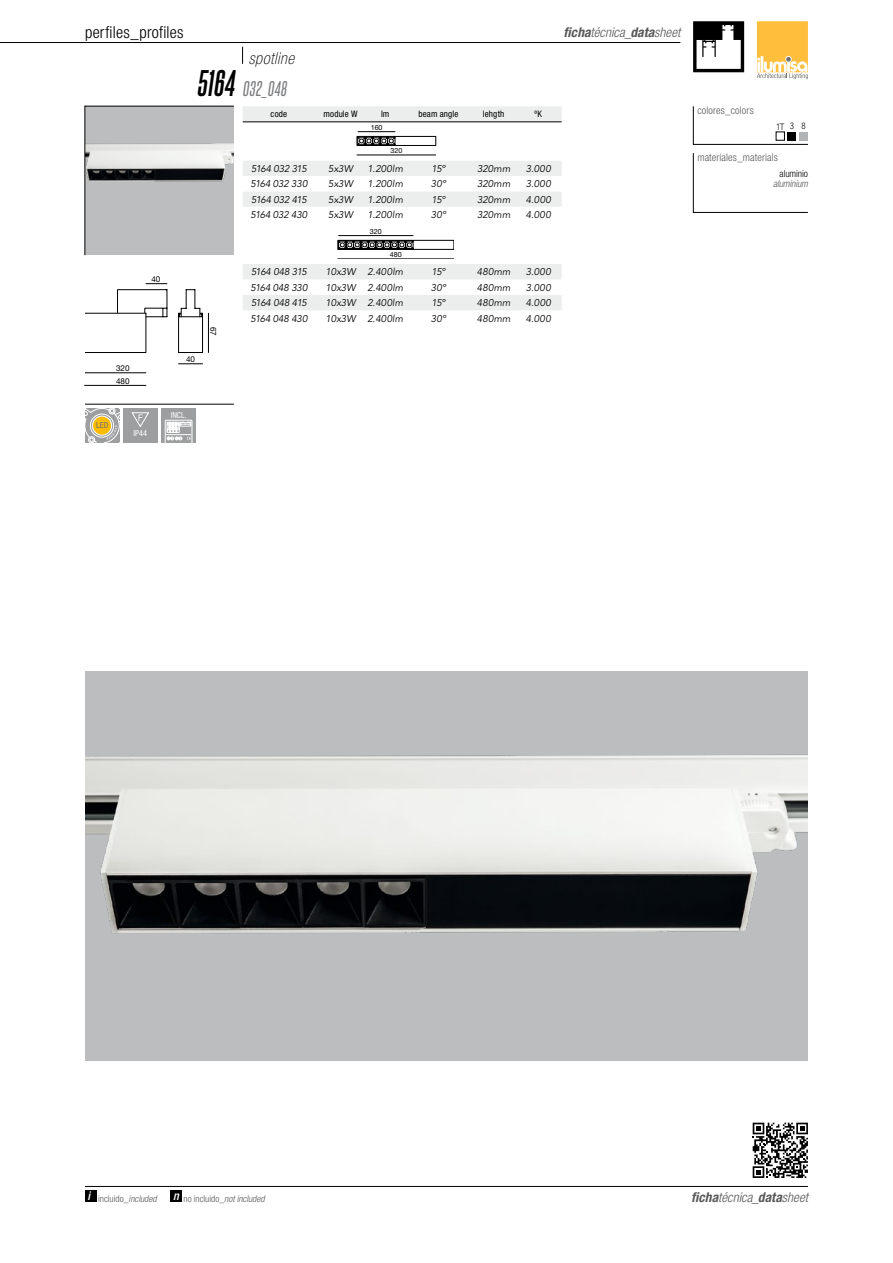
<style>
.page{position:relative;width:893px;height:1263px;background:#fff}
.page>*{position:absolute;margin:0;border:0;box-sizing:border-box;transform-origin:0 0}
.t1{font:italic 700 31.5px "Steelfish Rg";color:#000}
.t2{font:italic 18px "Steelfish Rg";letter-spacing:.045em;color:#7b7c7e}
.t3{font:300 condensed 16.5px "Helvetica Neue LT Std";letter-spacing:.015em;color:#000}
.t4{font:italic 100 condensed 16.5px "Helvetica Neue LT Std";letter-spacing:.035em;color:#000}
.t5{font:italic 300 condensed 13.5px "Helvetica Neue LT Std";color:#58585a}
.t6{font:300 condensed 10.5px "Helvetica Neue LT Std";letter-spacing:.01em;color:#58585a}
.t7{font:italic 9.75px "Avenir";letter-spacing:.005em;color:#000}
.t8{font:italic 9.75px "Avenir";letter-spacing:-.055em;color:#000}
.t9{font:italic 9.75px "Avenir";letter-spacing:-.02em;color:#000}
.t10{font:italic 300 condensed 9.75px "Helvetica Neue LT Std";letter-spacing:-.015em;color:#58585a}
.t11{font:300 condensed 9.75px "Helvetica Neue LT Std";letter-spacing:-.01em;color:#000}
.t12{font:300 condensed 9.3px "Helvetica Neue LT Std";letter-spacing:.005em;color:#58585a}
.t13{font:300 9.15px "Avenir";color:#000;scale:.9 1}
.t14{font:condensed 9px "Helvetica Neue LT Std";letter-spacing:.015em;color:#000}
.t15{font:condensed 8.25px "Helvetica Neue LT Std";color:#fff}
.t16{font:condensed 8.25px "Helvetica Neue LT Std";color:#707172}
.t17{font:8.1px/12.6px "Helvetica Neue LT Std";color:#000}
.t18{font:7.05px "Helvetica Neue LT Std";color:#000}
.s1{font-weight:700}
.s2{font-weight:500}
.s3{font-size:9px}
.s4{font-style:italic}
</style>
<div class="page">
<svg style="left:757px;top:21px;width:51px;height:58px;background:#faca6a"></svg>
<svg style="left:242px;top:47px;width:1px;height:17px"></svg>
<hr style="left:85px;top:1186px;width:723px;height:1px;background:#000">
<svg style="left:693px;top:21px;width:51px;height:51px"></svg>
<div style="left:170px;top:1191px;width:11px;height:11px;background:#000"></div>
<div style="left:85px;top:1191px;width:11px;height:11px;background:#000"></div>
<hr style="left:0;top:42px;width:680px;height:1px;background:#000">
<svg style="left:753px;top:1123px;width:55px;height:55px"></svg>
<hr style="left:208px;top:313px;width:1px;height:39px;background:#000">
<hr style="left:85px;top:385px;width:61px;height:1px;background:#000">
<svg style="left:85px;top:283px;width:118px;height:90px"></svg>
<hr style="left:85px;top:404px;width:149px;height:1px;background:#000">
<svg style="left:693px;top:153px;width:115px;height:60px"></svg>
<svg style="left:84px;top:106px;width:150px;height:149px;background:#b2b4b4"></svg>
<svg style="left:693px;top:106px;width:115px;height:39px"></svg>
<svg style="left:85px;top:408px;width:34px;height:34px"></svg>
<div style="left:162px;top:408px;width:34px;height:34px;background:#9c9e9f"></div>
<svg style="left:165px;top:420px;width:27px;height:22px"></svg>
<div style="left:123px;top:408px;width:34px;height:34px;background:#9c9e9f"></div>
<svg style="left:132px;top:412px;width:17px;height:15px"></svg>
<div style="left:85px;top:672px;width:723px;height:389px;background:#bbbdbe"></div>
<img style="left:85px;top:754px;width:723px;height:180px">
<svg style="left:243px;top:106px;width:319px;height:204px"></svg>
<hr style="left:338px;top:259px;width:116px;height:1px;background:#000">
<hr style="left:339px;top:235px;width:74px;height:1px;background:#000">
<h3 class="t3" style="left:85px;top:22px;width:100px">perfiles_profiles</h3>
<p class="t17" style="left:151px;top:273px;width:11px">40</p>
<h3 class="t4" style="left:249px;top:49px;width:47px">spotline</h3>
<h1 class="t1" style="left:197px;top:64px;width:39px">5164</h1>
<h2 class="t2" style="left:242px;top:77px;width:45px">032_048</h2>
<p class="t14" style="left:271px;top:109px;width:18px">code</p>
<p class="t14" style="left:324px;top:109px;width:35px">module W</p>
<p class="t14" style="left:381px;top:109px;width:10px">lm</p>
<p class="t14" style="left:418px;top:109px;width:41px">beam angle</p>
<p class="t14" style="left:483px;top:109px;width:23px">lehgth</p>
<p class="t14" style="left:534px;top:109px;width:9px">ºK</p>
<p class="t18" style="left:390px;top:147px;width:13px">320</p>
<p class="t18" style="left:371px;top:123px;width:13px">160</p>
<p class="t8" style="left:251px;top:163px;width:57px">5164 032 315</p>
<p class="t7" style="left:328px;top:163px;width:26px">5x3W</p>
<p class="t7" style="left:367px;top:163px;width:37px">1.200lm</p>
<p class="t7" style="left:431px;top:163px;width:15px">15º</p>
<p class="t7" style="left:477px;top:163px;width:35px">320mm</p>
<p class="t7" style="left:526px;top:163px;width:27px">3.000</p>
<p class="t9" style="left:251px;top:178px;width:58px">5164 032 330</p>
<p class="t7" style="left:328px;top:178px;width:26px">5x3W</p>
<p class="t7" style="left:367px;top:178px;width:37px">1.200lm</p>
<p class="t7" style="left:431px;top:178px;width:17px">30º</p>
<p class="t7" style="left:477px;top:178px;width:35px">320mm</p>
<p class="t7" style="left:526px;top:178px;width:27px">3.000</p>
<p class="t8" style="left:251px;top:194px;width:57px">5164 032 415</p>
<p class="t7" style="left:328px;top:194px;width:26px">5x3W</p>
<p class="t7" style="left:367px;top:194px;width:37px">1.200lm</p>
<p class="t7" style="left:431px;top:194px;width:15px">15º</p>
<p class="t7" style="left:477px;top:194px;width:35px">320mm</p>
<p class="t7" style="left:526px;top:194px;width:27px">4.000</p>
<p class="t9" style="left:251px;top:209px;width:58px">5164 032 430</p>
<p class="t7" style="left:328px;top:209px;width:26px">5x3W</p>
<p class="t7" style="left:367px;top:209px;width:37px">1.200lm</p>
<p class="t7" style="left:431px;top:209px;width:17px">30º</p>
<p class="t7" style="left:477px;top:209px;width:35px">320mm</p>
<p class="t7" style="left:526px;top:209px;width:27px">4.000</p>
<p class="t18" style="left:370px;top:227px;width:13px">320</p>
<p class="t18" style="left:390px;top:251px;width:13px">480</p>
<p class="t17" style="left:220px;top:327px;width:11px;rotate:90deg">67</p>
<p class="t8" style="left:251px;top:266px;width:57px">5164 048 315</p>
<p class="t7" style="left:326px;top:266px;width:79px">10x3W 2.400lm</p>
<p class="t7" style="left:431px;top:266px;width:15px">15º</p>
<p class="t7" style="left:477px;top:266px;width:35px">480mm</p>
<p class="t7" style="left:526px;top:266px;width:27px">3.000</p>
<p class="t9" style="left:250px;top:282px;width:59px">5164 048 330</p>
<p class="t7" style="left:326px;top:282px;width:79px">10x3W 2.400lm</p>
<p class="t7" style="left:431px;top:282px;width:17px">30º</p>
<p class="t7" style="left:477px;top:282px;width:35px">480mm</p>
<p class="t7" style="left:526px;top:282px;width:27px">3.000</p>
<p class="t8" style="left:251px;top:297px;width:57px">5164 048 415</p>
<p class="t7" style="left:326px;top:297px;width:79px">10x3W 2.400lm</p>
<p class="t7" style="left:431px;top:297px;width:15px">15º</p>
<p class="t7" style="left:477px;top:297px;width:35px">480mm</p>
<p class="t7" style="left:526px;top:297px;width:27px">4.000</p>
<p class="t9" style="left:250px;top:313px;width:59px">5164 048 430</p>
<p class="t7" style="left:326px;top:313px;width:79px">10x3W 2.400lm</p>
<p class="t7" style="left:431px;top:313px;width:17px">30º</p>
<p class="t7" style="left:477px;top:313px;width:35px">480mm</p>
<p class="t7" style="left:526px;top:313px;width:27px">4.000</p>
<p class="t17" style="left:116px;top:362px;width:15px">320<br>480</p>
<p class="t16" style="left:96px;top:421px;width:14px">LED</p>
<p class="t15" style="left:134px;top:428px;width:15px">IP44</p>
<p class="t17" style="left:186px;top:353px;width:11px">40</p>
<p class="t15" style="left:171px;top:411px;width:18px">INCL.</p>
<h3 class="t5" style="left:564px;top:24px;width:118px"><span class="s1">ficha</span>técnica<span class="s2">_</span><span class="s1">data</span>sheet</h3>
<p class="t6" style="left:697px;top:104px;width:58px">colores_colors</p>
<p class="t13" style="left:776px;top:121px;width:34px">1T<span class="s3">3 8</span></p>
<p class="t6" style="left:697px;top:151px;width:82px">materiales_materials</p>
<p class="t11" style="left:780px;top:168px;width:30px">aluminio</p>
<p class="t10" style="left:773px;top:178px;width:36px">aluminium</p>
<p class="t12" style="left:88px;top:1193px;width:70px"><sup>i</sup> incluido_<span class="s4">included</span></p>
<p class="t12" style="left:173px;top:1193px;width:93px"><sup>n</sup> no incluido_<span class="s4">not included</span></p>
<h3 class="t5" style="left:691px;top:1189px;width:118px"><span class="s1">ficha</span>técnica<span class="s2">_</span><span class="s1">data</span>sheet</h3>
</div>
